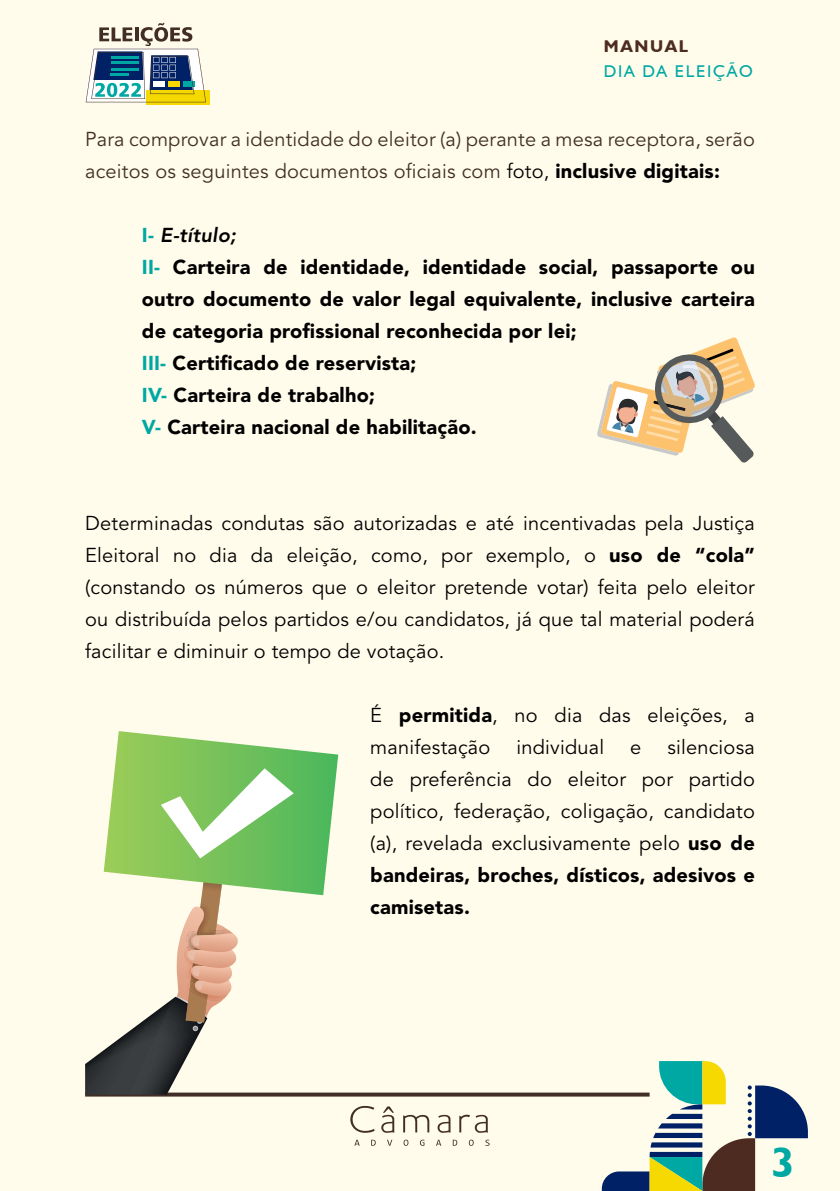
<style>
.page{position:relative;width:840px;height:1191px;background:#fff}
.page>*{position:absolute;margin:0;border:0;box-sizing:border-box;transform-origin:0 0}
.t1{font:700 42px "Humanist 521 BT";color:#00a8a3}
.t2{font:20px/32px "Avenir LT Std";letter-spacing:.01em;color:#010000;text-align:justify}
.t3{font:900 20px/32px "Avenir LT Std";letter-spacing:.01em;color:#010000}
.t4{font:20px/32px "Avenir LT Std";letter-spacing:.01em;color:#422e26}
.t5{font:17px "Humanist 521 BT";letter-spacing:.1em;color:#00a8a3}
.t6{font:700 17px "Humanist 521 BT";letter-spacing:.1em;color:#4d2b21}
.s1{color:#010000}
.s2{font-weight:900;color:#010000}
.s3{color:#00a8a3}
.s4{font-weight:800;font-style:italic}
.s5{font-weight:900}
</style>
<div class="page">
<div style="left:0;top:0;width:839px;height:1191px;background:#fffceb"></div>
<svg style="left:85px;top:1092px;width:516px;height:4px;background:#534239"></svg>
<svg style="left:601px;top:1061px;width:206px;height:130px"></svg>
<svg style="left:147px;top:90px;width:63px;height:15px"></svg>
<svg style="left:85px;top:23px;width:121px;height:79px"></svg>
<svg style="left:354px;top:1139px;width:135px;height:6px"></svg>
<svg style="left:350px;top:1106px;width:137px;height:26px"></svg>
<svg style="left:85px;top:731px;width:253px;height:363px"></svg>
<svg style="left:597px;top:337px;width:157px;height:126px"></svg>
<p class="t6" style="left:603px;top:35px;width:86px">MANUAL</p>
<p class="t5" style="left:603px;top:60px;width:150px">DIA DA ELEIÇÃO</p>
<p class="t4" style="left:85px;top:123px;width:671px">Para comprovar a identidade do eleitor (a) perante a mesa receptora, serão aceitos os seguintes documentos oficiais com <span class="s1">foto,</span> <span class="s2">inclusive digitais:</span></p>
<p class="t3" style="left:142px;top:218px;width:614px"><span class="s3">I-</span> <span class="s4">E-título;<br></span><span class="s3">II-</span> Carteira de identidade, identidade social, passaporte ou outro documento de valor legal equivalente, inclusive carteira de categoria profissional reconhecida por lei;<br><span class="s3">III-</span> Certificado de reservista;<br><span class="s3">IV-</span> Carteira de trabalho;<br><span class="s3">V-</span> Carteira nacional de habilitação.</p>
<p class="t2" style="left:85px;top:507px;width:671px">Determinadas condutas são autorizadas e até incentivadas pela Justiça Eleitoral no dia da eleição, como, por exemplo, o <span class="s5">uso de “cola” </span>(constando os números que o eleitor pretende votar) feita pelo eleitor ou distribuída pelos partidos e/ou candidatos, já que tal material poderá facilitar e diminuir o tempo de votação.</p>
<p class="t2" style="left:370px;top:699px;width:386px">É <span class="s5">permitida</span>, no dia das eleições, a manifestação</p>
<p class="t2" style="left:370px;top:731px;width:386px;text-indent:297px">silenciosa de preferência do eleitor por partido político, federação, coligação, candidato (a), revelada exclusivamente pelo <span class="s5">uso de bandeiras, broches, dísticos, adesivos e camisetas.</span></p>
<p class="t2" style="left:516px;top:731px;width:89px">individual</p>
<p class="t2" style="left:630px;top:731px;width:13px">e</p>
<h1 class="t1" style="left:771px;top:1136px;width:24px">3</h1>
</div>
